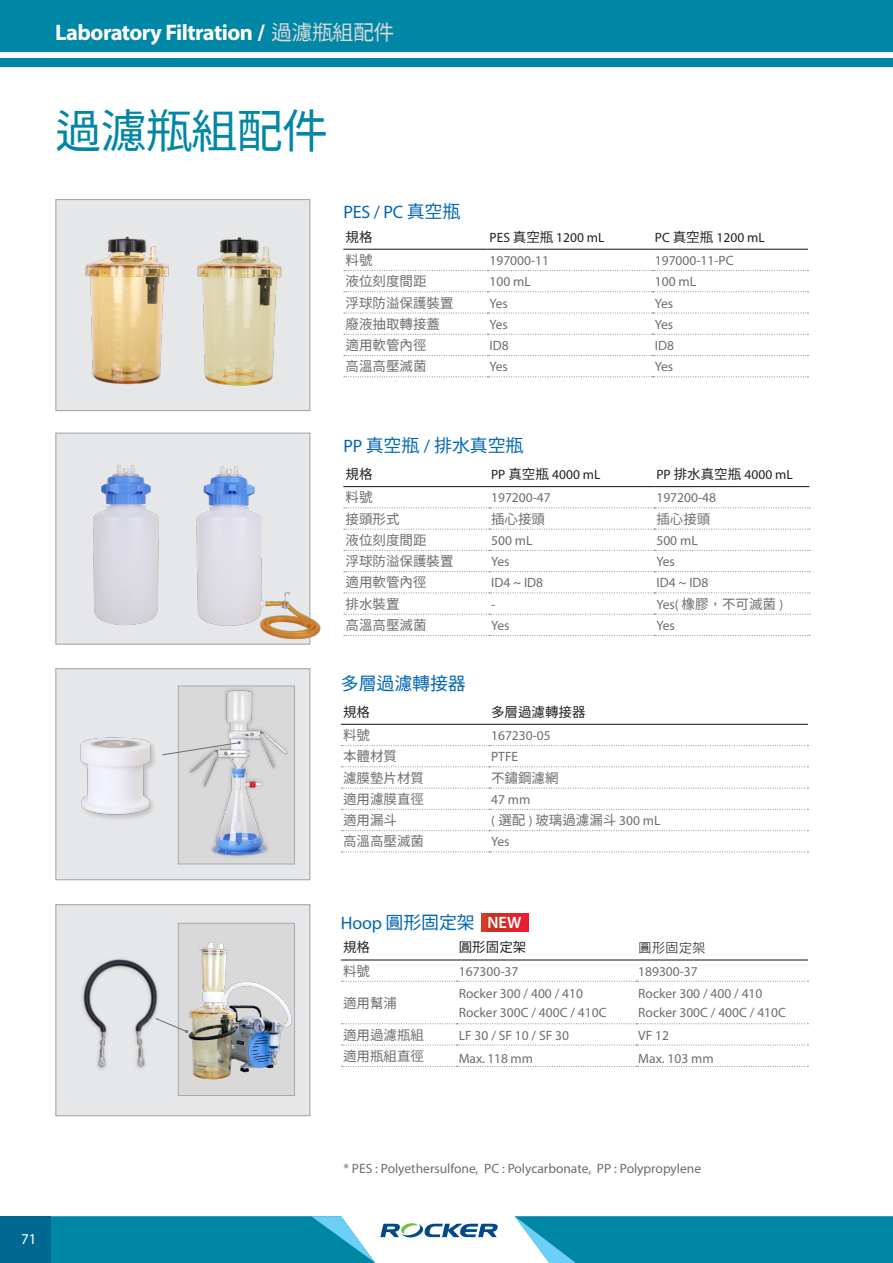
<style>
.page{position:relative;width:893px;height:1263px;background:#fff}
.page>*{position:absolute;margin:0;border:0;box-sizing:border-box;transform-origin:0 0}
._00_大標字_中{font:46.5px "Taipei Sans TC Beta";letter-spacing:-.025em;color:#0087a5}
._00_頁首標題字{font:700 22.5px "Myriad Pro";letter-spacing:-.025em;color:#fff}
.內文{font:18px "Taipei Sans TC Beta";letter-spacing:-.01em;color:#0166b3}
.內文-2{font:18px "Myriad Pro";color:#0166b3}
.內文-3{font:600 16.5px "Myriad Pro";color:#fff}
.t1{font:15px "Myriad Pro";color:#fff}
.內文-4{font:13.5px "Myriad Pro";color:#6c6d70}
.內文-5{font:13.5px "Taipei Sans TC Beta";color:#6c6d70}
.內文-6{font:13.5px "Myriad Pro";color:#231f20}
.內文-7{font:13.5px "Taipei Sans TC Beta";color:#231f20}
.內文-8{font:13.5px "Microsoft Jheng Hei";color:#231f20}
.s1{font-family:"Taipei Sans TC Beta";font-weight:400;font-size:21px;color:#d9d9da}
.s2{font-family:"Taipei Sans TC Beta"}
.s3{font-family:"Myriad Pro"}
</style>
<div class="page">
<svg style="left:0;top:1216px;width:498px;height:47px"></svg>
<svg style="left:515px;top:1216px;width:378px;height:47px;background:#108fac"></svg>
<div style="left:55px;top:904px;width:255px;height:212px;background:#e6e7e9;border:1px solid #a8a9ad"></div>
<div style="left:55px;top:668px;width:255px;height:212px;background:#e6e7e9;border:1px solid #a8a9ad"></div>
<div style="left:178px;top:923px;width:117px;height:173px;background:#d9d9da;border:1px solid #a8a9ad"></div>
<div style="left:178px;top:686px;width:117px;height:178px;background:#d9d9da;border:1px solid #a8a9ad"></div>
<div style="left:0;top:0;width:893px;height:51px;background:#0087a5"></div>
<div style="left:0;top:58px;width:893px;height:9px;background:#0087a5"></div>
<div style="left:55px;top:433px;width:255px;height:212px;background:#e6e7e9;border:1px solid #a8a9ad"></div>
<div style="left:55px;top:199px;width:255px;height:212px;background:#e6e7e9;border:1px solid #a8a9ad"></div>
<img style="left:197px;top:237px;width:85px;height:149px">
<img style="left:85px;top:236px;width:84px;height:149px">
<hr style="left:343px;top:249px;width:144px;height:1px;background:#231f20">
<hr style="left:487px;top:249px;width:166px;height:1px;background:#231f20">
<hr style="left:653px;top:249px;width:155px;height:1px;background:#231f20">
<svg style="left:344px;top:270px;width:464px;height:1px"></svg>
<svg style="left:344px;top:291px;width:464px;height:1px"></svg>
<svg style="left:344px;top:312px;width:464px;height:2px"></svg>
<svg style="left:344px;top:334px;width:464px;height:1px"></svg>
<svg style="left:344px;top:355px;width:464px;height:1px"></svg>
<svg style="left:344px;top:376px;width:464px;height:1px"></svg>
<hr style="left:343px;top:486px;width:146px;height:1px;background:#231f20">
<hr style="left:489px;top:486px;width:165px;height:1px;background:#231f20">
<hr style="left:654px;top:486px;width:155px;height:1px;background:#231f20">
<svg style="left:344px;top:507px;width:466px;height:1px"></svg>
<svg style="left:344px;top:529px;width:466px;height:1px"></svg>
<svg style="left:344px;top:550px;width:466px;height:1px"></svg>
<svg style="left:344px;top:571px;width:466px;height:1px"></svg>
<svg style="left:344px;top:592px;width:466px;height:1px"></svg>
<svg style="left:344px;top:614px;width:466px;height:1px"></svg>
<svg style="left:344px;top:635px;width:466px;height:1px"></svg>
<hr style="left:341px;top:959px;width:116px;height:1px;background:#231f20">
<hr style="left:457px;top:959px;width:179px;height:1px;background:#231f20">
<hr style="left:636px;top:959px;width:172px;height:1px;background:#231f20">
<svg style="left:341px;top:981px;width:467px;height:1px"></svg>
<svg style="left:341px;top:1023px;width:467px;height:1px"></svg>
<svg style="left:341px;top:1044px;width:467px;height:1px"></svg>
<svg style="left:341px;top:1066px;width:467px;height:1px"></svg>
<hr style="left:341px;top:724px;width:148px;height:1px;background:#231f20">
<hr style="left:489px;top:724px;width:319px;height:1px;background:#231f20">
<svg style="left:341px;top:745px;width:467px;height:1px"></svg>
<svg style="left:341px;top:766px;width:467px;height:1px"></svg>
<svg style="left:341px;top:787px;width:467px;height:2px"></svg>
<svg style="left:341px;top:809px;width:467px;height:1px"></svg>
<svg style="left:341px;top:830px;width:467px;height:1px"></svg>
<svg style="left:341px;top:851px;width:467px;height:1px"></svg>
<img style="left:93px;top:465px;width:66px;height:160px">
<img style="left:192px;top:456px;width:129px;height:189px">
<svg style="left:481px;top:914px;width:48px;height:18px"></svg>
<img style="left:55px;top:944px;width:103px;height:142px">
<img style="left:80px;top:737px;width:75px;height:82px">
<img style="left:183px;top:686px;width:108px;height:171px">
<img style="left:177px;top:931px;width:118px;height:156px">
<svg style="left:155px;top:1017px;width:33px;height:16px"></svg>
<svg style="left:162px;top:741px;width:79px;height:15px"></svg>
<p class="_00_頁首標題字" style="left:55px;top:18px;width:341px">Laboratory Filtration / <span class="s1">過濾瓶組配件</span></p>
<p class="_00_大標字_中" style="left:55px;top:104px;width:275px">過濾瓶組配件</p>
<p class="內文-2" style="left:343px;top:201px;width:118px">PES / PC <span class="s2">真空瓶</span></p>
<p class="內文-7" style="left:345px;top:229px;width:28px">規格</p>
<p class="內文-6" style="left:489px;top:229px;width:116px">PES <span class="s2">真空瓶</span> 1200 mL</p>
<p class="內文-6" style="left:655px;top:229px;width:111px">PC <span class="s2">真空瓶</span> 1200 mL</p>
<p class="內文-5" style="left:345px;top:252px;width:28px">料號</p>
<p class="內文-4" style="left:489px;top:252px;width:61px">197000-11</p>
<p class="內文-4" style="left:655px;top:252px;width:80px">197000-11-PC</p>
<p class="內文-5" style="left:345px;top:274px;width:82px">液位刻度間距</p>
<p class="內文-4" style="left:489px;top:273px;width:43px">100 mL</p>
<p class="內文-4" style="left:655px;top:273px;width:43px">100 mL</p>
<p class="內文-5" style="left:345px;top:295px;width:109px">浮球防溢保護裝置</p>
<p class="內文-4" style="left:489px;top:295px;width:20px">Yes</p>
<p class="內文-4" style="left:655px;top:295px;width:20px">Yes</p>
<p class="內文-5" style="left:345px;top:316px;width:96px">廢液抽取轉接蓋</p>
<p class="內文-4" style="left:489px;top:316px;width:20px">Yes</p>
<p class="內文-4" style="left:655px;top:316px;width:20px">Yes</p>
<p class="內文-5" style="left:345px;top:337px;width:82px">適用軟管內徑</p>
<p class="內文-4" style="left:489px;top:337px;width:21px">ID8</p>
<p class="內文-4" style="left:655px;top:337px;width:21px">ID8</p>
<p class="內文-5" style="left:345px;top:359px;width:82px">高溫高壓滅菌</p>
<p class="內文-4" style="left:489px;top:358px;width:20px">Yes</p>
<p class="內文-4" style="left:655px;top:358px;width:20px">Yes</p>
<p class="內文" style="left:343px;top:436px;width:182px"><span class="s3">PP</span> 真空瓶 <span class="s3">/</span> 排水真空瓶</p>
<p class="內文-7" style="left:345px;top:466px;width:28px">規格</p>
<p class="內文-6" style="left:491px;top:466px;width:111px">PP <span class="s2">真空瓶</span> 4000 mL</p>
<p class="內文-6" style="left:656px;top:466px;width:138px">PP <span class="s2">排水真空瓶</span> 4000 mL</p>
<p class="內文-5" style="left:345px;top:490px;width:28px">料號</p>
<p class="內文-4" style="left:491px;top:489px;width:61px">197200-47</p>
<p class="內文-4" style="left:656px;top:489px;width:61px">197200-48</p>
<p class="內文-5" style="left:345px;top:511px;width:55px">接頭形式</p>
<p class="內文-5" style="left:491px;top:511px;width:55px">插心接頭</p>
<p class="內文-5" style="left:656px;top:511px;width:55px">插心接頭</p>
<p class="內文-5" style="left:345px;top:532px;width:82px">液位刻度間距</p>
<p class="內文-4" style="left:491px;top:532px;width:43px">500 mL</p>
<p class="內文-4" style="left:656px;top:532px;width:43px">500 mL</p>
<p class="內文-5" style="left:345px;top:554px;width:109px">浮球防溢保護裝置</p>
<p class="內文-4" style="left:491px;top:553px;width:20px">Yes</p>
<p class="內文-4" style="left:656px;top:553px;width:20px">Yes</p>
<p class="內文-5" style="left:345px;top:575px;width:82px">適用軟管內徑</p>
<p class="內文-4" style="left:491px;top:574px;width:54px">ID4 ~ ID8</p>
<p class="內文-4" style="left:656px;top:574px;width:54px">ID4 ~ ID8</p>
<p class="內文-5" style="left:345px;top:596px;width:55px">排水裝置</p>
<p class="內文-4" style="left:491px;top:596px;width:6px">-</p>
<p class="內文-5" style="left:656px;top:596px;width:128px"><span class="s3">Yes(</span> 橡膠，不可滅菌 <span class="s3">)</span></p>
<p class="內文-5" style="left:345px;top:617px;width:82px">高溫高壓滅菌</p>
<p class="內文-4" style="left:491px;top:617px;width:20px">Yes</p>
<p class="內文-4" style="left:656px;top:617px;width:20px">Yes</p>
<p class="內文" style="left:341px;top:673px;width:126px">多層過濾轉接器</p>
<p class="內文-7" style="left:343px;top:704px;width:28px">規格</p>
<p class="內文-7" style="left:491px;top:704px;width:96px">多層過濾轉接器</p>
<p class="內文-5" style="left:343px;top:727px;width:28px">料號</p>
<p class="內文-4" style="left:491px;top:727px;width:61px">167230-05</p>
<p class="內文-5" style="left:343px;top:749px;width:56px">本體材質</p>
<p class="內文-4" style="left:491px;top:748px;width:29px">PTFE</p>
<p class="內文-5" style="left:343px;top:770px;width:82px">濾膜墊片材質</p>
<p class="內文-5" style="left:491px;top:770px;width:69px">不鏽鋼濾網</p>
<p class="內文-5" style="left:343px;top:791px;width:82px">適用濾膜直徑</p>
<p class="內文-4" style="left:491px;top:791px;width:41px">47 mm</p>
<p class="內文-5" style="left:343px;top:812px;width:56px">適用漏斗</p>
<p class="內文-5" style="left:491px;top:812px;width:171px"><span class="s3">(</span> 選配 <span class="s3">)</span> 玻璃過濾漏斗 <span class="s3">300 mL</span></p>
<p class="內文-5" style="left:343px;top:834px;width:82px">高溫高壓滅菌</p>
<p class="內文-4" style="left:491px;top:833px;width:20px">Yes</p>
<p class="內文" style="left:341px;top:912px;width:135px"><span class="s3">Hoop</span> 圓形固定架</p>
<p class="內文-3" style="left:488px;top:912px;width:35px">NEW</p>
<p class="內文-7" style="left:343px;top:940px;width:28px">規格</p>
<p class="內文-7" style="left:459px;top:940px;width:69px">圓形固定架</p>
<p class="內文-8" style="left:638px;top:939px;width:69px">圓形固定架</p>
<p class="內文-5" style="left:343px;top:963px;width:28px">料號</p>
<p class="內文-4" style="left:459px;top:963px;width:61px">167300-37</p>
<p class="內文-4" style="left:638px;top:963px;width:61px">189300-37</p>
<p class="內文-5" style="left:343px;top:995px;width:56px">適用幫浦</p>
<p class="內文-4" style="left:459px;top:985px;width:126px">Rocker 300 / 400 / 410</p>
<p class="內文-4" style="left:459px;top:1004px;width:149px">Rocker 300C / 400C / 410C</p>
<p class="內文-4" style="left:638px;top:985px;width:126px">Rocker 300 / 400 / 410</p>
<p class="內文-4" style="left:638px;top:1004px;width:149px">Rocker 300C / 400C / 410C</p>
<p class="內文-5" style="left:343px;top:1027px;width:82px">適用過濾瓶組</p>
<p class="內文-4" style="left:459px;top:1027px;width:112px">LF 30 / SF 10 / SF 30</p>
<p class="內文-4" style="left:638px;top:1027px;width:32px">VF 12</p>
<p class="內文-5" style="left:343px;top:1048px;width:82px">適用瓶組直徑</p>
<p class="內文-4" style="left:459px;top:1050px;width:76px">Max. 118 mm</p>
<p class="內文-4" style="left:638px;top:1050px;width:77px">Max. 103 mm</p>
<p class="t1" style="left:21px;top:1230px;width:17px">71</p>
<p class="內文-4" style="left:343px;top:1160px;width:359px">* PES : Polyethersulfone, PC : Polycarbonate, PP : Polypropylene</p>
</div>
